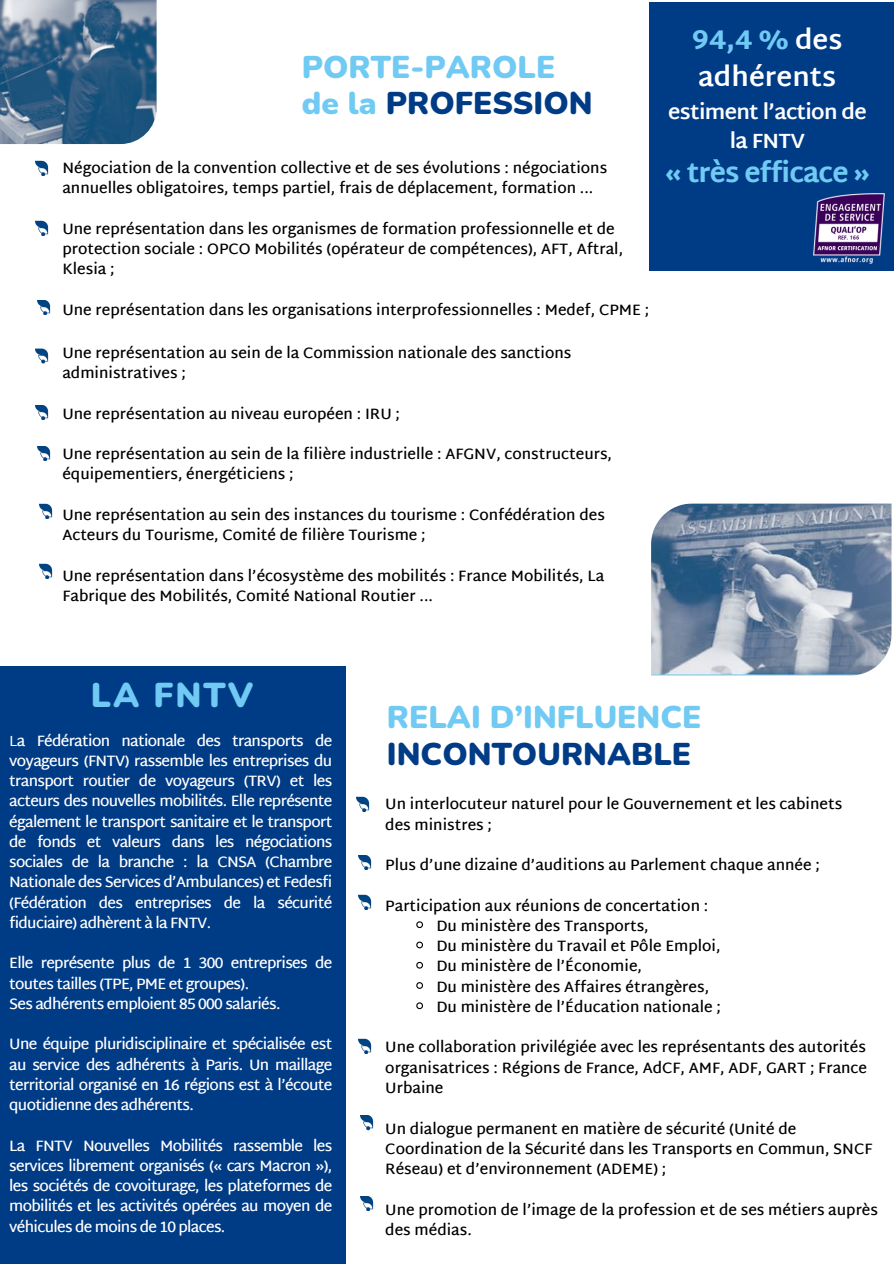
<style>
.page{position:relative;width:894px;height:1264px;background:#fff}
.page>*{position:absolute;margin:0;border:0;box-sizing:border-box;transform-origin:0 0}
.t1{font:900 34.5px "Nunito";letter-spacing:.06em;color:#70caf3}
.t2{font:900 31.5px/37.2px "Nunito";color:#70caf3}
.t3{font:900 31.5px "Nunito";color:#003b86}
.t4{font:700 27px/37.2px "Martel Sans";color:#fff}
.t5{font:800 27px "Martel Sans";letter-spacing:-.035em;color:#70caf3}
.t6{font:700 21px/29.2px "Martel Sans";letter-spacing:-.035em;color:#fff;text-align:center}
.t7{font:600 15px/20.2px "Martel Sans";color:#000}
.t8{font:600 15px/20.2px "Martel Sans";letter-spacing:-.045em;color:#fff;text-align:justify}
.s1{color:#70caf3}
.s2{font-weight:800;color:#70caf3}
.s3{font-weight:400}
.s4{color:#003b86}
</style>
<div class="page">
<img style="left:0;top:0;width:156px;height:144px">
<div style="left:648px;top:2px;width:245px;height:268px;background:#003b86"></div>
<img style="left:651px;top:503px;width:240px;height:172px">
<img style="left:813px;top:194px;width:71px;height:69px">
<img style="left:35px;top:161px;width:14px;height:14px">
<img style="left:39px;top:503px;width:13px;height:15px">
<img style="left:35px;top:221px;width:14px;height:14px">
<img style="left:39px;top:564px;width:13px;height:14px">
<img style="left:37px;top:300px;width:13px;height:15px">
<img style="left:35px;top:348px;width:14px;height:15px">
<img style="left:37px;top:446px;width:13px;height:14px">
<img style="left:35px;top:405px;width:14px;height:15px">
<div style="left:0;top:666px;width:345px;height:597px;background:#003b86"></div>
<svg style="left:416px;top:921px;width:7px;height:7px"></svg>
<svg style="left:416px;top:941px;width:7px;height:8px"></svg>
<svg style="left:416px;top:961px;width:7px;height:8px"></svg>
<svg style="left:416px;top:982px;width:7px;height:7px"></svg>
<svg style="left:416px;top:1002px;width:7px;height:7px"></svg>
<img style="left:358px;top:894px;width:13px;height:15px">
<img style="left:358px;top:855px;width:13px;height:14px">
<img style="left:356px;top:797px;width:14px;height:14px">
<img style="left:358px;top:1038px;width:13px;height:15px">
<img style="left:360px;top:1115px;width:13px;height:15px">
<img style="left:360px;top:1196px;width:13px;height:14px">
<p class="t2" style="left:302px;top:49px;width:255px">PORTE-PAROLE</p>
<h4 class="t3" style="left:302px;top:82px;width:292px"><span class="s1">de la</span> PROFESSION</h4>
<p class="t7" style="left:62px;top:157px;width:546px">Négociation de la convention collective et de ses évolutions : négociations annuelles obligatoires, temps partiel, frais de déplacement, formation ...</p>
<p class="t7" style="left:62px;top:218px;width:562px">Une représentation dans les organismes de formation professionnelle et de protection sociale : OPCO Mobilités (opérateur de compétences), AFT, Aftral,<br>Klesia ;</p>
<p class="t7" style="left:62px;top:299px;width:588px">Une représentation dans les organisations interprofessionnelles : Medef, CPME ;</p>
<p class="t7" style="left:62px;top:342px;width:510px">Une représentation au sein de la Commission nationale des sanctions administratives ;</p>
<p class="t7" style="left:62px;top:403px;width:339px">Une représentation au niveau européen : IRU ;</p>
<p class="t7" style="left:62px;top:444px;width:551px">Une représentation au sein de la filière industrielle : AFGNV, constructeurs, équipementiers, énergéticiens ;</p>
<h4 class="t7" style="left:62px;top:504px;width:544px">Une représentation au sein des instances du tourisme : Confédération des<br>Acteurs du Tourisme, Comité de filière Tourisme ;</h4>
<h4 class="t7" style="left:62px;top:565px;width:543px">Une représentation dans l’écosystème des mobilités : France Mobilités, La<br>Fabrique des Mobilités, Comité National Routier ...</h4>
<p class="t4" style="left:691px;top:21px;width:152px"><span class="s2">94,4 %</span> des adhérents</p>
<p class="t6" style="left:668px;top:97px;width:200px">estiment l’action de la FNTV</p>
<p class="t5" style="left:664px;top:157px;width:207px">« très efficace »</p>
<h4 class="t1" style="left:91px;top:672px;width:164px">LA FNTV</h4>
<p class="t8" style="left:9px;top:730px;width:324px"><span class="s3">L</span>a Fédération nationale des transports de voyageurs (FNTV) rassemble les entreprises du transport routier de voyageurs (TRV) et les acteurs des nouvelles mobilités. Elle représente également le transport sanitaire et le transport de fonds et valeurs dans les négociations sociales de la branche : la CNSA (Chambre Nationale des Services d’Ambulances) et Fedesfi (Fédération des entreprises de la sécurité fiduciaire) adhèrent à la FNTV.</p>
<p class="t8" style="left:9px;top:953px;width:324px;text-align:left">Elle représente plus de 1 300 entreprises de toutes tailles (TPE, PME et groupes).<br>Ses adhérents emploient 85 000 salariés.</p>
<h1 class="t8" style="left:9px;top:1034px;width:324px">Une équipe pluridisciplinaire et spécialisée est au service des adhérents à Paris. Un maillage territorial organisé en 16 régions est à l’écoute quotidienne des adhérents.</h1>
<p class="t8" style="left:9px;top:1135px;width:324px">La FNTV Nouvelles Mobilités rassemble les services librement organisés (« cars Macron »), les sociétés de covoiturage, les plateformes de mobilités et les activités opérées au moyen de véhicules de moins de 10 places.</p>
<h4 class="t2" style="left:387px;top:698px;width:316px">RELAI D’INFLUENCE<br><span class="s4">INCONTOURNABLE</span></h4>
<p class="t7" style="left:385px;top:794px;width:458px">Un interlocuteur naturel pour le Gouvernement et les cabinets des ministres ;</p>
<p class="t7" style="left:385px;top:854px;width:436px">Plus d’une dizaine d’auditions au Parlement chaque année ;</p>
<p class="t7" style="left:385px;top:895px;width:324px">Participation aux réunions de concertation :</p>
<p class="t7" style="left:436px;top:915px;width:214px">Du ministère des Transports,</p>
<p class="t7" style="left:436px;top:935px;width:286px">Du ministère du Travail et Pôle Emploi,</p>
<h1 class="t7" style="left:436px;top:956px;width:207px">Du ministère de l’Économie,</h1>
<p class="t7" style="left:436px;top:976px;width:274px">Du ministère des Affaires étrangères,</p>
<h4 class="t7" style="left:436px;top:996px;width:286px">Du ministère de l’Éducation nationale ;</h4>
<h4 class="t7" style="left:385px;top:1037px;width:483px;text-align:justify">Une collaboration privilégiée avec les représentants des autorités organisatrices : Régions de France, AdCF, AMF, ADF, GART ; France Urbaine</h4>
<h4 class="t7" style="left:385px;top:1118px;width:488px">Un dialogue permanent en matière de sécurité (Unité de<br>Coordination de la Sécurité dans les Transports en Commun, SNCF<br>Réseau) et d’environnement (ADEME) ;</h4>
<p class="t7" style="left:385px;top:1199px;width:494px">Une promotion de l’image de la profession et de ses métiers auprès des médias.</p>
</div>
